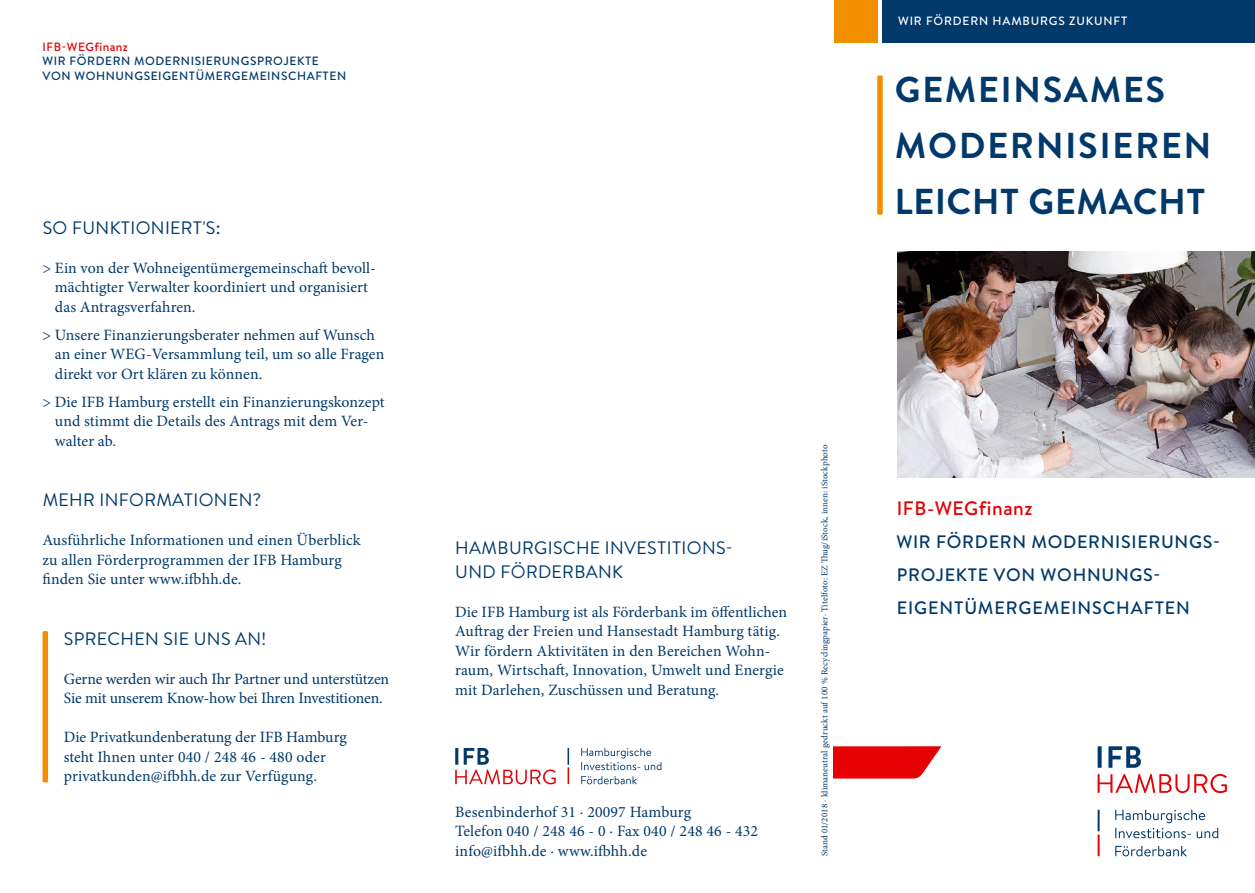
<style>
.page{position:relative;width:1255px;height:893px;background:#fff}
.page>*{position:absolute;margin:0;border:0;box-sizing:border-box;transform-origin:0 0}
.t1{font:700 36px/55.9px "Brandon Text";letter-spacing:.05em;color:#00396a}
.t2{font:500 19.5px "Brandon Text";letter-spacing:.03em;color:#e60004}
.t3{font:18px/24px "Brandon Text";letter-spacing:.02em;color:#00396a}
.t4{font:500 18px/33px "Brandon Text";letter-spacing:.04em;color:#00396a}
.t5{font:15.75px/19.5px "Minion Pro";letter-spacing:.005em;color:#00396a}
.t6{font:500 12px/14.4px "Brandon Text";letter-spacing:.05em;color:#00396a}
.t7{font:500 12px "Brandon Text";letter-spacing:.07em;color:#fff}
.t8{font:500 12px "Brandon Text";letter-spacing:.03em;color:#e60004}
.t9{font:9px "Minion Pro";letter-spacing:.01em;color:#00396a}
</style>
<div class="page">
<svg style="left:455px;top:748px;width:100px;height:36px"></svg>
<svg style="left:581px;top:776px;width:56px;height:8px"></svg>
<svg style="left:581px;top:748px;width:80px;height:22px"></svg>
<svg style="left:567px;top:748px;width:2px;height:36px"></svg>
<img style="left:897px;top:252px;width:357px;height:225px">
<div style="left:43px;top:631px;width:5px;height:151px;background:#f28f00"></div>
<div style="left:882px;top:0;width:372px;height:43px;background:#00396a"></div>
<div style="left:833px;top:0;width:44px;height:43px;background:#f28f00"></div>
<hr style="left:1097px;top:810px;width:2px;height:21px;background:#00396a">
<hr style="left:1097px;top:834px;width:2px;height:22px;background:#e60004">
<svg style="left:1097px;top:746px;width:43px;height:22px"></svg>
<svg style="left:1097px;top:774px;width:129px;height:19px"></svg>
<svg style="left:1115px;top:846px;width:71px;height:10px"></svg>
<svg style="left:1115px;top:810px;width:103px;height:28px"></svg>
<div style="left:877px;top:75px;width:5px;height:140px;background:#f28f00"></div>
<svg style="left:833px;top:746px;width:108px;height:33px;background:#e91f22"></svg>
<p class="t8" style="left:43px;top:39px;width:87px">IFB-WEGfinanz</p>
<p class="t6" style="left:43px;top:54px;width:305px">WIR FÖRDERN MODERNISIERUNGSPROJEKTE<br>VON WOHNUNGSEIGENTÜMERGEMEINSCHAFTEN</p>
<p class="t3" style="left:43px;top:215px;width:179px">SO FUNKTIONIERT'S:</p>
<p class="t5" style="left:55px;top:258px;width:322px;text-indent:-12px">&gt; Ein von der Wohneigentümergemeinschaft bevoll&shy;mächtigter Verwalter koordiniert und organisiert das Antragsverfahren.</p>
<p class="t5" style="left:55px;top:325px;width:331px;text-indent:-12px">&gt; Unsere Finanzierungsberater nehmen auf Wunsch an einer WEG-Versammlung teil, um so alle Fragen direkt vor Ort klären zu können.</p>
<p class="t5" style="left:55px;top:392px;width:331px;text-indent:-12px">&gt; Die IFB Hamburg erstellt ein Finanzierungskonzept und stimmt die Details des Antrags mit dem Ver&shy;walter ab.</p>
<p class="t3" style="left:43px;top:487px;width:220px">MEHR INFORMATIONEN?</p>
<p class="t5" style="left:43px;top:531px;width:319px">Ausführliche Informationen und einen Überblick zu allen Förderprogrammen der IFB Hamburg finden Sie unter www.ifbhh.de.</p>
<p class="t3" style="left:64px;top:626px;width:204px">SPRECHEN SIE UNS AN!</p>
<p class="t5" style="left:64px;top:669px;width:327px">Gerne werden wir auch Ihr Partner und unterstützen<br>Sie mit unserem Know-how bei Ihren Investitionen.</p>
<p class="t5" style="left:64px;top:728px;width:284px">Die Privatkundenberatung der IFB Hamburg steht Ihnen unter 040 / 248 46 - 480 oder privatkunden@ifbhh.de zur Verfügung.</p>
<p class="t7" style="left:898px;top:13px;width:231px">WIR FÖRDERN HAMBURGS ZUKUNFT</p>
<h1 class="t1" style="left:894px;top:60px;width:318px">GEMEINSAMES<br>MODERNISIEREN<br>LEICHT GEMACHT</h1>
<p class="t3" style="left:455px;top:535px;width:279px">HAMBURGISCHE INVESTITIONS-<br>UND FÖRDERBANK</p>
<p class="t5" style="left:455px;top:602px;width:333px">Die IFB Hamburg ist als Förderbank im öffentlichen Auftrag der Freien und Hansestadt Hamburg tätig.<br>Wir fördern Aktivitäten in den Bereichen Wohn&shy;raum, Wirtschaft, Innovation, Umwelt und Energie mit Darlehen, Zuschüssen und Beratung.</p>
<p class="t5" style="left:455px;top:802px;width:304px">Besenbinderhof 31 · 20097 Hamburg<br>Telefon 040 / 248 46 - 0 · Fax 040 / 248 46 - 432 info@ifbhh.de · www.ifbhh.de</p>
<p class="t9" style="left:818px;top:856px;width:413px;rotate:-90deg">Stand 01/2018 · klimaneutral gedruckt auf 100 % Recyclingpapier· Titelfoto: EZ Thug/iStock, innen: iStockphoto</p>
<p class="t2" style="left:896px;top:495px;width:137px">IFB-WEGfinanz</p>
<p class="t4" style="left:896px;top:525px;width:325px">WIR FÖRDERN MODERNISIERUNGS-<br>PROJEKTE VON WOHNUNGS-<br>EIGENTÜMERGEMEINSCHAFTEN</p>
</div>
